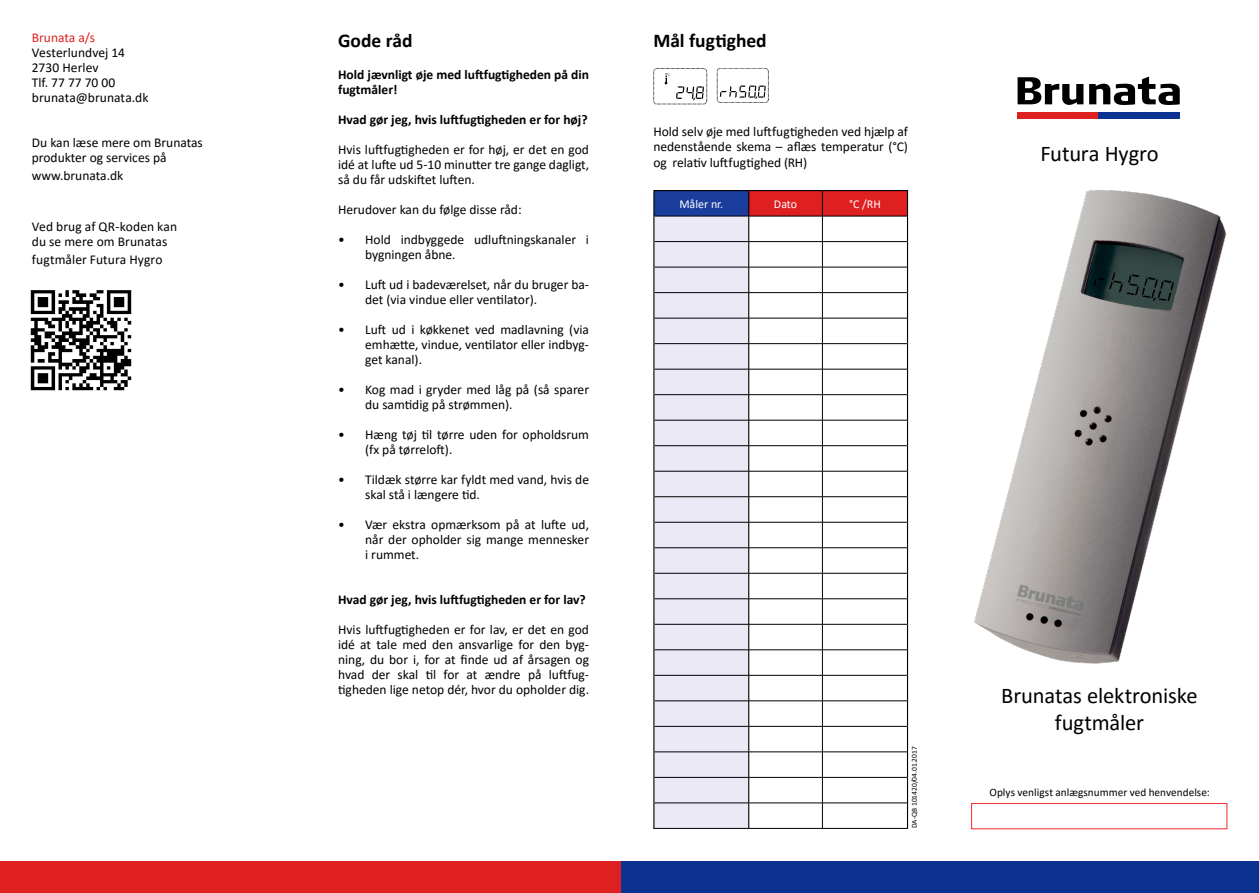
<style>
.page{position:relative;width:1259px;height:893px;background:#fff}
.page>*{position:absolute;margin:0;border:0;box-sizing:border-box;transform-origin:0 0}
.t1{font:22.5px/27px "Calibri";letter-spacing:-.01em;color:#000;text-align:center}
.t2{font:700 19.5px "Calibri";color:#000}
.t3{font:13.5px/15px "Calibri";color:#000}
.t4{font:700 13.5px/15px "Calibri";color:#000}
.t5{font:13.5px "Calibri";color:#df2021}
.t6{font:12px "Calibri";color:#fff}
.t7{font:11.25px "Calibri";color:#000}
.t8{font:7.5px "Calibri";color:#000}
</style>
<div class="page">
<div style="left:0;top:861px;width:621px;height:32px;background:#df2021"></div>
<div style="left:621px;top:861px;width:638px;height:32px;background:#0c3291"></div>
<img style="left:30px;top:290px;width:102px;height:101px">
<div style="left:654px;top:191px;width:95px;height:25px;background:#1b3d9c"></div>
<div style="left:654px;top:217px;width:94px;height:611px;background:#ebe9f6"></div>
<svg style="left:748px;top:191px;width:160px;height:637px"></svg>
<hr style="left:653px;top:190px;width:96px;height:1px;background:#000">
<hr style="left:749px;top:190px;width:73px;height:1px;background:#000">
<hr style="left:822px;top:190px;width:86px;height:1px;background:#000">
<svg style="left:653px;top:191px;width:1px;height:637px"></svg>
<hr style="left:654px;top:216px;width:95px;height:1px;background:#000">
<hr style="left:749px;top:216px;width:73px;height:1px;background:#000">
<hr style="left:822px;top:216px;width:85px;height:1px;background:#000">
<hr style="left:654px;top:241px;width:95px;height:1px;background:#000">
<hr style="left:749px;top:241px;width:73px;height:1px;background:#000">
<hr style="left:822px;top:241px;width:85px;height:1px;background:#000">
<hr style="left:654px;top:267px;width:95px;height:1px;background:#000">
<hr style="left:749px;top:267px;width:73px;height:1px;background:#000">
<hr style="left:822px;top:267px;width:85px;height:1px;background:#000">
<hr style="left:654px;top:292px;width:95px;height:1px;background:#000">
<hr style="left:749px;top:292px;width:73px;height:1px;background:#000">
<hr style="left:822px;top:292px;width:85px;height:1px;background:#000">
<hr style="left:654px;top:318px;width:95px;height:1px;background:#000">
<hr style="left:749px;top:318px;width:73px;height:1px;background:#000">
<hr style="left:822px;top:318px;width:85px;height:1px;background:#000">
<hr style="left:654px;top:343px;width:95px;height:1px;background:#000">
<hr style="left:749px;top:343px;width:73px;height:1px;background:#000">
<hr style="left:822px;top:343px;width:85px;height:1px;background:#000">
<hr style="left:654px;top:369px;width:95px;height:1px;background:#000">
<hr style="left:749px;top:369px;width:73px;height:1px;background:#000">
<hr style="left:822px;top:369px;width:85px;height:1px;background:#000">
<hr style="left:654px;top:394px;width:95px;height:1px;background:#000">
<hr style="left:749px;top:394px;width:73px;height:1px;background:#000">
<hr style="left:822px;top:394px;width:85px;height:1px;background:#000">
<hr style="left:654px;top:420px;width:95px;height:1px;background:#000">
<hr style="left:749px;top:420px;width:73px;height:1px;background:#000">
<hr style="left:822px;top:420px;width:85px;height:1px;background:#000">
<hr style="left:654px;top:445px;width:95px;height:1px;background:#000">
<hr style="left:749px;top:445px;width:73px;height:1px;background:#000">
<hr style="left:822px;top:445px;width:85px;height:1px;background:#000">
<hr style="left:654px;top:471px;width:95px;height:1px;background:#000">
<hr style="left:749px;top:471px;width:73px;height:1px;background:#000">
<hr style="left:822px;top:471px;width:85px;height:1px;background:#000">
<hr style="left:654px;top:496px;width:95px;height:1px;background:#000">
<hr style="left:749px;top:496px;width:73px;height:1px;background:#000">
<hr style="left:822px;top:496px;width:85px;height:1px;background:#000">
<hr style="left:654px;top:522px;width:95px;height:1px;background:#000">
<hr style="left:749px;top:522px;width:73px;height:1px;background:#000">
<hr style="left:822px;top:522px;width:85px;height:1px;background:#000">
<hr style="left:654px;top:547px;width:95px;height:1px;background:#000">
<hr style="left:749px;top:547px;width:73px;height:1px;background:#000">
<hr style="left:822px;top:547px;width:85px;height:1px;background:#000">
<hr style="left:654px;top:573px;width:95px;height:1px;background:#000">
<hr style="left:749px;top:573px;width:73px;height:1px;background:#000">
<hr style="left:822px;top:573px;width:85px;height:1px;background:#000">
<hr style="left:654px;top:598px;width:95px;height:1px;background:#000">
<hr style="left:749px;top:598px;width:73px;height:1px;background:#000">
<hr style="left:822px;top:598px;width:85px;height:1px;background:#000">
<hr style="left:654px;top:624px;width:95px;height:1px;background:#000">
<hr style="left:749px;top:624px;width:73px;height:1px;background:#000">
<hr style="left:822px;top:624px;width:85px;height:1px;background:#000">
<hr style="left:654px;top:650px;width:95px;height:1px;background:#000">
<hr style="left:749px;top:650px;width:73px;height:1px;background:#000">
<hr style="left:822px;top:650px;width:85px;height:1px;background:#000">
<hr style="left:654px;top:675px;width:95px;height:1px;background:#000">
<hr style="left:749px;top:675px;width:73px;height:1px;background:#000">
<hr style="left:822px;top:675px;width:85px;height:1px;background:#000">
<hr style="left:654px;top:701px;width:95px;height:1px;background:#000">
<hr style="left:749px;top:701px;width:73px;height:1px;background:#000">
<hr style="left:822px;top:701px;width:85px;height:1px;background:#000">
<hr style="left:654px;top:726px;width:95px;height:1px;background:#000">
<hr style="left:749px;top:726px;width:73px;height:1px;background:#000">
<hr style="left:822px;top:726px;width:85px;height:1px;background:#000">
<hr style="left:654px;top:752px;width:95px;height:1px;background:#000">
<hr style="left:749px;top:752px;width:73px;height:1px;background:#000">
<hr style="left:822px;top:752px;width:85px;height:1px;background:#000">
<hr style="left:654px;top:777px;width:95px;height:1px;background:#000">
<hr style="left:749px;top:777px;width:73px;height:1px;background:#000">
<hr style="left:822px;top:777px;width:85px;height:1px;background:#000">
<hr style="left:654px;top:803px;width:95px;height:1px;background:#000">
<hr style="left:749px;top:803px;width:73px;height:1px;background:#000">
<hr style="left:822px;top:803px;width:85px;height:1px;background:#000">
<hr style="left:653px;top:828px;width:96px;height:1px;background:#000">
<hr style="left:749px;top:828px;width:73px;height:1px;background:#000">
<hr style="left:822px;top:828px;width:86px;height:1px;background:#000">
<div style="left:653px;top:68px;width:54px;height:36px;border:1px dashed #000;border-radius:3px"></div>
<svg style="left:676px;top:86px;width:28px;height:14px"></svg>
<svg style="left:664px;top:73px;width:5px;height:11px"></svg>
<div style="left:717px;top:68px;width:51px;height:35px;border:1px dashed #000;border-radius:3px"></div>
<svg style="left:720px;top:86px;width:46px;height:13px"></svg>
<svg style="left:1017px;top:77px;width:66px;height:28px"></svg>
<svg style="left:1089px;top:77px;width:90px;height:28px"></svg>
<div style="left:1017px;top:112px;width:81px;height:6px;background:#df2021"></div>
<div style="left:1098px;top:112px;width:81px;height:6px;background:#0c3291"></div>
<div style="left:971px;top:803px;width:256px;height:26px;border:1px solid #f02b2c"></div>
<img style="left:974px;top:190px;width:253px;height:474px">
<p class="t5" style="left:32px;top:28px;width:65px">Brunata a/s</p>
<p class="t3" style="left:32px;top:45px;width:118px">Vesterlundvej 14<br>2730 Herlev<br>Tlf. 77 77 70 00 brunata@brunata.dk</p>
<p class="t3" style="left:32px;top:135px;width:172px">Du kan læse mere om Brunatas produkter og services på</p>
<p class="t3" style="left:32px;top:168px;width:93px">www.brunata.dk</p>
<p class="t3" style="left:32px;top:219px;width:147px">Ved brug af QR-koden kan du se mere om Brunatas</p>
<p class="t3" style="left:32px;top:252px;width:132px">fugtmåler Futura Hygro</p>
<h2 class="t2" style="left:338px;top:26px;width:76px">Gode råd</h2>
<p class="t4" style="left:338px;top:67px;width:252px">Hold jævnligt øje med luftfugtigheden på din fugtmåler!</p>
<p class="t4" style="left:338px;top:112px;width:251px">Hvad gør jeg, hvis luftfugtigheden er for høj?</p>
<p class="t3" style="left:338px;top:142px;width:252px;text-align:justify">Hvis luftfugtigheden er for høj, er det en god idé at lufte ud 5-10 minutter tre gange dagligt, så du får udskiftet luften.</p>
<p class="t3" style="left:338px;top:202px;width:185px">Herudover kan du følge disse råd:</p>
<p class="t3" style="left:365px;top:232px;width:225px;text-indent:-27px">• Hold indbyggede udluftningskanaler i bygningen åbne.</p>
<p class="t3" style="left:365px;top:277px;width:225px;text-indent:-27px">• Luft ud i badeværelset, når du bruger ba&shy;det (via vindue eller ventilator).</p>
<p class="t3" style="left:365px;top:322px;width:225px;text-align:justify;text-indent:-27px">• Luft ud i køkkenet ved madlavning (via emhætte, vindue, ventilator eller indbyg&shy;get kanal).</p>
<p class="t3" style="left:365px;top:382px;width:225px;text-indent:-27px">• Kog mad i gryder med låg på (så sparer du samtidig på strømmen).</p>
<p class="t3" style="left:365px;top:427px;width:225px;text-indent:-27px">• Hæng tøj til tørre uden for opholdsrum (fx på tørreloft).</p>
<p class="t3" style="left:365px;top:472px;width:225px;text-indent:-27px">• Tildæk større kar fyldt med vand, hvis de skal stå i længere tid.</p>
<p class="t3" style="left:365px;top:517px;width:225px;text-align:justify;text-indent:-27px">• Vær ekstra opmærksom på at lufte ud, når der opholder sig mange mennesker i rummet.</p>
<p class="t4" style="left:338px;top:592px;width:249px">Hvad gør jeg, hvis luftfugtigheden er for lav?</p>
<p class="t3" style="left:338px;top:622px;width:252px;text-align:justify">Hvis luftfugtigheden er for lav, er det en god idé at tale med den ansvarlige for den byg&shy;ning, du bor i, for at finde ud af årsagen og hvad der skal til for at ændre på luftfug&shy;tigheden lige netop dér, hvor du opholder dig.</p>
<h2 class="t2" style="left:653px;top:26px;width:115px">Mål fugtighed</h2>
<p class="t3" style="left:653px;top:124px;width:256px">Hold selv øje med luftfugtigheden ved hjælp af nedenstående skema – aflæs temperatur (°C)</p>
<p class="t3" style="left:653px;top:155px;width:155px">og relativ luftfugtighed (RH)</p>
<p class="t6" style="left:679px;top:195px;width:45px">Måler nr.</p>
<p class="t6" style="left:774px;top:195px;width:25px">Dato</p>
<p class="t6" style="left:849px;top:195px;width:33px">°C /RH</p>
<p class="t8" style="left:909px;top:828px;width:83px;rotate:-90deg">DA-QB 101420/04.01.2017</p>
<h1 class="t1" style="left:1040px;top:140px;width:120px">Futura Hygro</h1>
<h1 class="t1" style="left:1001px;top:682px;width:198px">Brunatas elektroniske fugtmåler</h1>
<p class="t7" style="left:989px;top:784px;width:222px">Oplys venligst anlægsnummer ved henvendelse:</p>
</div>
